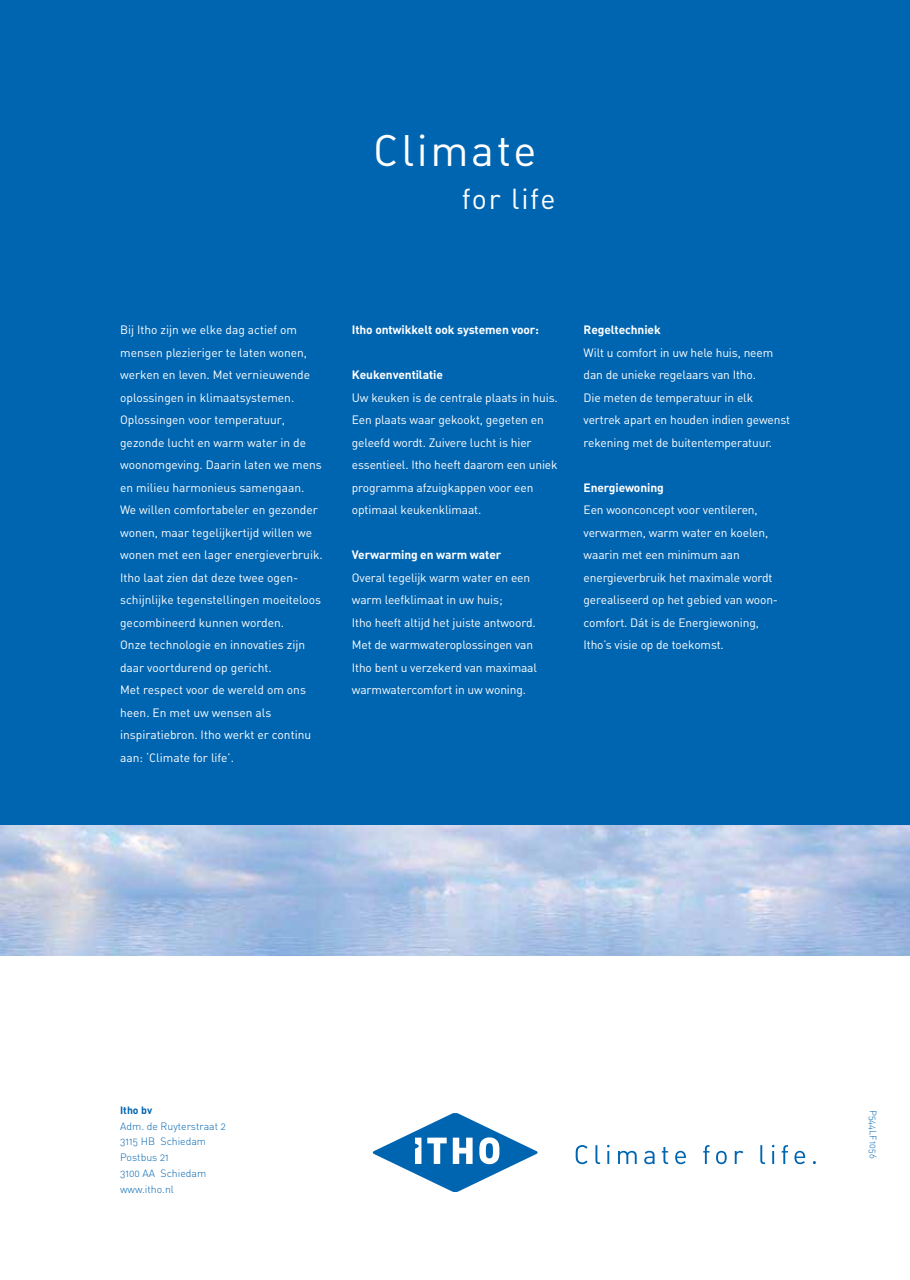
<style>
.page{position:relative;width:910px;height:1280px;background:#fff}
.page>*{position:absolute;margin:0;border:0;box-sizing:border-box;transform-origin:0 0}
.t1{font:43.5px "DIN Regular Alternate";letter-spacing:.06em;color:#fff}
.t2{font:28.5px "DIN Regular Alternate";letter-spacing:.06em;color:#fff}
.t3{font:12px/22.5px "DIN Regular Alternate";letter-spacing:-.01em;color:#fff}
.t4{font:12px "DIN Bold Alternate";letter-spacing:-.01em;color:#fff}
.t5{font:10.5px/15.8px "DIN Light Alternate";color:#0065b1}
.t6{font:10.5px "DIN Bold Alternate";color:#0065b1}
.t7{font:9.3px "DIN Light Alternate";color:#0065b1}
</style>
<div class="page">
<div style="left:0;top:0;width:910px;height:826px;background:#0065b1"></div>
<svg style="left:373px;top:1113px;width:165px;height:79px"></svg>
<svg style="left:576px;top:1145px;width:11px;height:19px"></svg>
<svg style="left:595px;top:1145px;width:5px;height:19px"></svg>
<svg style="left:607px;top:1145px;width:3px;height:19px"></svg>
<svg style="left:618px;top:1151px;width:19px;height:13px"></svg>
<svg style="left:644px;top:1151px;width:10px;height:13px"></svg>
<svg style="left:662px;top:1147px;width:6px;height:17px"></svg>
<svg style="left:675px;top:1151px;width:11px;height:13px"></svg>
<svg style="left:703px;top:1145px;width:7px;height:19px"></svg>
<svg style="left:716px;top:1151px;width:11px;height:13px"></svg>
<svg style="left:735px;top:1151px;width:8px;height:13px"></svg>
<svg style="left:760px;top:1145px;width:5px;height:19px"></svg>
<svg style="left:772px;top:1145px;width:2px;height:19px"></svg>
<svg style="left:782px;top:1145px;width:6px;height:19px"></svg>
<svg style="left:794px;top:1151px;width:11px;height:13px"></svg>
<h1 class="t1" style="left:373px;top:124px;width:165px">Climate</h1>
<h2 class="t2" style="left:462px;top:181px;width:95px">for life</h2>
<p class="t3" style="left:120px;top:318px;width:204px">Bij Itho zijn we elke dag actief om mensen plezieriger te laten wonen, werken en leven. Met vernieuwende oplossingen in klimaatsystemen.<br>Oplossingen voor temperatuur, gezonde lucht en warm water in de woonomgeving. Daarin laten we mens en milieu harmonieus samengaan.<br>We willen comfortabeler en gezonder wonen, maar tegelijkertijd willen we wonen met een lager energieverbruik.<br>Itho laat zien dat deze twee ogen&shy;schijnlijke tegenstellingen moeiteloos gecombineerd kunnen worden.<br>Onze technologie en innovaties zijn daar voortdurend op gericht.<br>Met respect voor de wereld om ons heen. En met uw wensen als inspiratiebron. Itho werkt er continu aan: ‘Climate for life’.</p>
<p class="t4" style="left:352px;top:322px;width:189px">Itho ontwikkelt ook systemen voor:</p>
<p class="t4" style="left:352px;top:367px;width:93px">Keukenventilatie</p>
<p class="t3" style="left:352px;top:386px;width:208px">Uw keuken is de centrale plaats in huis.<br>Een plaats waar gekookt, gegeten en geleefd wordt. Zuivere lucht is hier essentieel. Itho heeft daarom een uniek programma afzuigkappen voor een optimaal keukenklimaat.</p>
<p class="t4" style="left:352px;top:547px;width:151px">Verwarming en warm water</p>
<p class="t3" style="left:352px;top:566px;width:187px">Overal tegelijk warm water en een warm leefklimaat in uw huis;<br>Itho heeft altijd het juiste antwoord.<br>Met de warmwateroplossingen van Itho bent u verzekerd van maximaal warmwatercomfort in uw woning.</p>
<p class="t4" style="left:584px;top:322px;width:79px">Regeltechniek</p>
<p class="t3" style="left:584px;top:341px;width:208px">Wilt u comfort in uw hele huis, neem dan de unieke regelaars van Itho.<br>Die meten de temperatuur in elk vertrek apart en houden indien gewenst rekening met de buitentemperatuur.</p>
<p class="t4" style="left:584px;top:480px;width:82px">Energiewoning</p>
<p class="t3" style="left:583px;top:498px;width:196px">Een woonconcept voor ventileren, verwarmen, warm water en koelen, waarin met een minimum aan energieverbruik het maximale wordt gerealiseerd op het gebied van woon&shy;comfort. Dát is de Energiewoning,<br>Itho’s visie op de toekomst.</p>
<p class="t6" style="left:120px;top:1103px;width:34px">Itho bv</p>
<p class="t5" style="left:120px;top:1118px;width:107px">Adm. de Ruyterstraat 2<br>3115 HB Schiedam<br>Postbus 21<br>3100 AA Schiedam www.itho.nl</p>
<p class="t7" style="left:879px;top:1110px;width:50px;rotate:90deg">P544LF1056</p>
</div>
